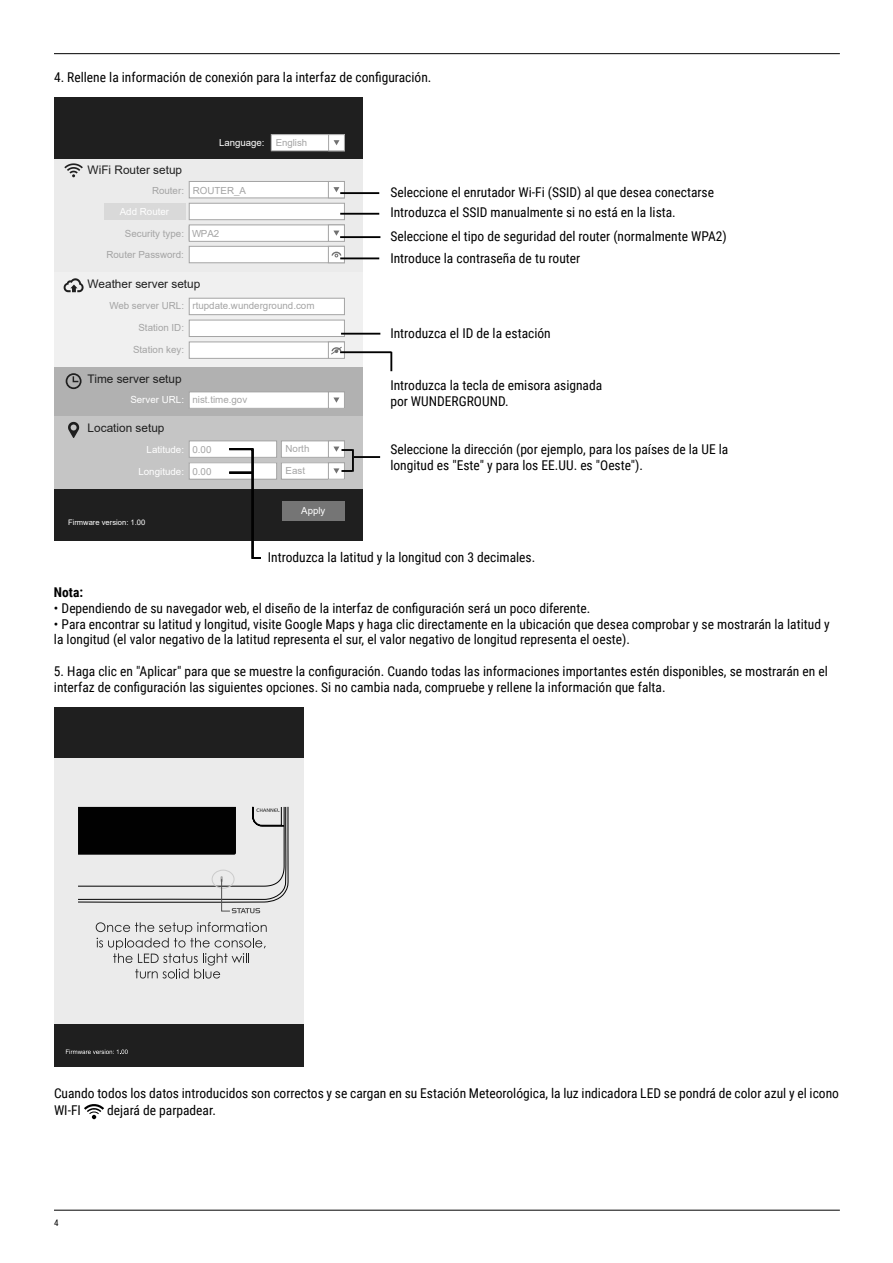
<style>
.page{position:relative;width:893px;height:1263px;background:#fff}
.page>*{position:absolute;margin:0;border:0;box-sizing:border-box;transform-origin:0 0}
.t1{font:13.5px/16.2px "Roboto Condensed";color:#000}
.t2{font:700 13.5px "Roboto Condensed";color:#000}
.t3{font:11.85px "Arial";color:#1f1f1f}
.t4{font:9.75px/20.9px "Arial";color:#a4a4a4;text-align:right}
.t5{font:9.75px "Arial";color:#fff}
.t6{font:9.6px "Arial";color:#fff}
.t7{font:9px "Roboto Condensed";color:#000}
.t8{font:7.65px "Arial";color:#fff}
.s1{color:#a4a4a4}
.s2{color:#fff}
</style>
<div class="page">
<hr style="left:54px;top:53px;width:786px;height:1px;background:#000">
<hr style="left:54px;top:1210px;width:786px;height:1px;background:#000">
<div style="left:54px;top:488px;width:309px;height:53px;background:#1f1f1f"></div>
<div style="left:54px;top:97px;width:309px;height:62px;background:#1f1f1f"></div>
<div style="left:54px;top:367px;width:309px;height:49px;background:#b1b1b1"></div>
<div style="left:54px;top:159px;width:309px;height:114px;background:#ebebeb"></div>
<div style="left:54px;top:273px;width:309px;height:94px;background:#f0f0f0"></div>
<div style="left:54px;top:416px;width:309px;height:72px;background:#c5c5c5"></div>
<div style="left:189px;top:463px;width:88px;height:16px;background:#fff"></div>
<div style="left:189px;top:462px;width:88px;height:17px;border:1px solid #a4a4a4"></div>
<div style="left:281px;top:463px;width:63px;height:16px;background:#fff"></div>
<div style="left:281px;top:462px;width:64px;height:17px;border:1px solid #a4a4a4"></div>
<div style="left:189px;top:181px;width:155px;height:17px;background:#fff"></div>
<div style="left:189px;top:181px;width:156px;height:17px;border:1px solid #a4a4a4"></div>
<div style="left:189px;top:203px;width:155px;height:17px;background:#fff"></div>
<div style="left:189px;top:203px;width:156px;height:17px;border:1px solid #a4a4a4"></div>
<div style="left:189px;top:298px;width:155px;height:17px;background:#fff"></div>
<div style="left:189px;top:298px;width:156px;height:17px;border:1px solid #a4a4a4"></div>
<div style="left:189px;top:320px;width:155px;height:16px;background:#fff"></div>
<div style="left:189px;top:320px;width:156px;height:17px;border:1px solid #a4a4a4"></div>
<div style="left:189px;top:342px;width:155px;height:16px;background:#fff"></div>
<div style="left:189px;top:342px;width:156px;height:17px;border:1px solid #a4a4a4"></div>
<div style="left:189px;top:392px;width:155px;height:16px;background:#fff"></div>
<div style="left:189px;top:392px;width:156px;height:17px;border:1px solid #a4a4a4"></div>
<div style="left:189px;top:441px;width:88px;height:16px;background:#fff"></div>
<div style="left:189px;top:441px;width:88px;height:17px;border:1px solid #a4a4a4"></div>
<div style="left:281px;top:441px;width:63px;height:16px;background:#fff"></div>
<div style="left:281px;top:441px;width:64px;height:17px;border:1px solid #a4a4a4"></div>
<div style="left:189px;top:225px;width:155px;height:16px;background:#fff"></div>
<div style="left:189px;top:225px;width:156px;height:17px;border:1px solid #a4a4a4"></div>
<div style="left:189px;top:246px;width:155px;height:17px;background:#fff"></div>
<div style="left:189px;top:246px;width:156px;height:17px;border:1px solid #a4a4a4"></div>
<div style="left:104px;top:203px;width:81px;height:17px;background:#d9d9d9"></div>
<div style="left:328px;top:462px;width:17px;height:17px;border:1px solid #a4a4a4"></div>
<div style="left:328px;top:441px;width:17px;height:17px;border:1px solid #a4a4a4"></div>
<svg style="left:64px;top:278px;width:20px;height:14px"></svg>
<svg style="left:68px;top:422px;width:11px;height:16px"></svg>
<svg style="left:66px;top:373px;width:16px;height:16px"></svg>
<svg style="left:64px;top:163px;width:19px;height:14px"></svg>
<div style="left:328px;top:225px;width:17px;height:17px;border:1px solid #a4a4a4"></div>
<svg style="left:333px;top:231px;width:6px;height:5px"></svg>
<div style="left:328px;top:246px;width:17px;height:17px;border:1px solid #a4a4a4"></div>
<svg style="left:332px;top:252px;width:9px;height:5px"></svg>
<div style="left:328px;top:181px;width:17px;height:17px;border:1px solid #a4a4a4"></div>
<svg style="left:333px;top:187px;width:6px;height:5px"></svg>
<div style="left:328px;top:342px;width:17px;height:17px;border:1px solid #a4a4a4"></div>
<svg style="left:331px;top:347px;width:11px;height:8px"></svg>
<div style="left:328px;top:392px;width:17px;height:17px;border:1px solid #a4a4a4"></div>
<svg style="left:333px;top:397px;width:6px;height:6px"></svg>
<div style="left:282px;top:501px;width:62px;height:19px;background:#757575"></div>
<div style="left:271px;top:135px;width:73px;height:16px;background:#fff"></div>
<div style="left:271px;top:134px;width:74px;height:17px;border:1px solid #a4a4a4"></div>
<div style="left:328px;top:134px;width:17px;height:17px;border:1px solid #a4a4a4"></div>
<svg style="left:334px;top:140px;width:5px;height:5px"></svg>
<hr style="left:340px;top:236px;width:40px;height:2px;background:#010101">
<svg style="left:390px;top:352px;width:2px;height:19px"></svg>
<hr style="left:340px;top:351px;width:51px;height:2px;background:#010101">
<hr style="left:340px;top:192px;width:39px;height:2px;background:#010101">
<hr style="left:340px;top:213px;width:39px;height:2px;background:#010101">
<hr style="left:340px;top:257px;width:39px;height:2px;background:#010101">
<hr style="left:341px;top:333px;width:39px;height:2px;background:#010101">
<svg style="left:333px;top:447px;width:19px;height:5px"></svg>
<svg style="left:333px;top:468px;width:19px;height:6px"></svg>
<hr style="left:352px;top:449px;width:2px;height:23px;background:#010101">
<hr style="left:354px;top:456px;width:26px;height:2px;background:#010101">
<svg style="left:227px;top:448px;width:36px;height:111px"></svg>
<div style="left:54px;top:1024px;width:250px;height:42px;background:#1f1f1f"></div>
<div style="left:54px;top:757px;width:250px;height:267px;background:#ebebeb"></div>
<div style="left:54px;top:707px;width:250px;height:50px;background:#1f1f1f"></div>
<svg style="left:78px;top:806px;width:211px;height:173px"></svg>
<svg style="left:252px;top:806px;width:33px;height:20px"></svg>
<div style="left:78px;top:807px;width:158px;height:48px;background:#010101"></div>
<svg style="left:96px;top:922px;width:171px;height:56px"></svg>
<div style="left:212px;top:870px;width:22px;height:18px;border:1px solid #cbcbcb;border-radius:50%"></div>
<svg style="left:220px;top:876px;width:40px;height:37px"></svg>
<svg style="left:66px;top:1049px;width:62px;height:5px"></svg>
<svg style="left:84px;top:1104px;width:20px;height:15px"></svg>
<p class="t1" style="left:54px;top:69px;width:379px">4. Rellene la información de conexión para la interfaz de configuración.</p>
<p class="t3" style="left:88px;top:161px;width:96px">WiFi Router setup</p>
<p class="t4" style="left:152px;top:180px;width:34px">Router:</p>
<p class="t5" style="left:120px;top:204px;width:51px">Add Router</p>
<p class="t6" style="left:219px;top:136px;width:90px">Language: <span class="s1">English</span></p>
<p class="t4" style="left:193px;top:180px;width:55px">ROUTER_A</p>
<p class="t4" style="left:106px;top:223px;width:79px">Security type:<br>Router Password:</p>
<p class="t4" style="left:192px;top:223px;width:29px">WPA2</p>
<p class="t3" style="left:88px;top:276px;width:114px">Weather server setup</p>
<p class="t4" style="left:109px;top:296px;width:207px">Web server URL: rtupdate.wunderground.com</p>
<p class="t4" style="left:138px;top:317px;width:47px">Station ID:</p>
<p class="t4" style="left:133px;top:339px;width:52px">Station key:</p>
<p class="t3" style="left:88px;top:371px;width:96px">Time server setup</p>
<p class="t4" style="left:130px;top:389px;width:118px"><span class="s2">Server URL:</span> nist.time.gov</p>
<p class="t3" style="left:88px;top:420px;width:78px">Location setup</p>
<p class="t5" style="left:147px;top:443px;width:39px">Latitude:</p>
<p class="t5" style="left:138px;top:464px;width:47px">Longitude:</p>
<p class="t4" style="left:192px;top:439px;width:20px">0.00</p>
<p class="t4" style="left:286px;top:438px;width:25px">North</p>
<p class="t4" style="left:192px;top:461px;width:20px">0.00</p>
<p class="t4" style="left:286px;top:460px;width:21px">East</p>
<p class="t8" style="left:68px;top:517px;width:79px">Firmware version: 1.00</p>
<p class="t6" style="left:301px;top:503px;width:26px">Apply</p>
<p class="t1" style="left:390px;top:182px;width:325px;line-height:19.4px">Seleccione el enrutador Wi-Fi (SSID) al que desea conectarse<br>Introduzca el SSID manualmente si no está en la lista.</p>
<p class="t1" style="left:390px;top:225px;width:338px;line-height:22px">Seleccione el tipo de seguridad del router (normalmente WPA2)<br>Introduce la contraseña de tu router</p>
<p class="t1" style="left:390px;top:324px;width:162px">Introduzca el ID de la estación</p>
<p class="t1" style="left:390px;top:376px;width:213px">Introduzca la tecla de emisora asignada por WUNDERGROUND.</p>
<p class="t1" style="left:390px;top:441px;width:340px">Seleccione la dirección (por ejemplo, para los países de la UE la longitud es "Este" y para los EE.UU. es "Oeste").</p>
<p class="t1" style="left:268px;top:549px;width:269px">Introduzca la latitud y la longitud con 3 decimales.</p>
<p class="t2" style="left:54px;top:583px;width:31px">Nota:</p>
<p class="t1" style="left:54px;top:599px;width:538px">• Dependiendo de su navegador web, el diseño de la interfaz de configuración será un poco diferente.</p>
<p class="t1" style="left:54px;top:615px;width:777px;line-height:15.6px">• Para encontrar su latitud y longitud, visite Google Maps y haga clic directamente en la ubicación que desea comprobar y se mostrarán la latitud y la longitud (el valor negativo de la latitud representa el sur, el valor negativo de longitud representa el oeste).</p>
<p class="t1" style="left:54px;top:662px;width:775px">5. Haga clic en "Aplicar" para que se muestre la configuración. Cuando todas las informaciones importantes estén disponibles, se mostrarán en el interfaz de configuración las siguientes opciones. Si no cambia nada, compruebe y rellene la información que falta.</p>
<p class="t1" style="left:54px;top:1085px;width:786px">Cuando todos los datos introducidos son correctos y se cargan en su Estación Meteorológica, la luz indicadora LED se pondrá de color azul y el icono<br>WI-FI</p>
<p class="t1" style="left:107px;top:1101px;width:110px">dejará de parpadear.</p>
<p class="t7" style="left:54px;top:1216px;width:6px">4</p>
</div>
